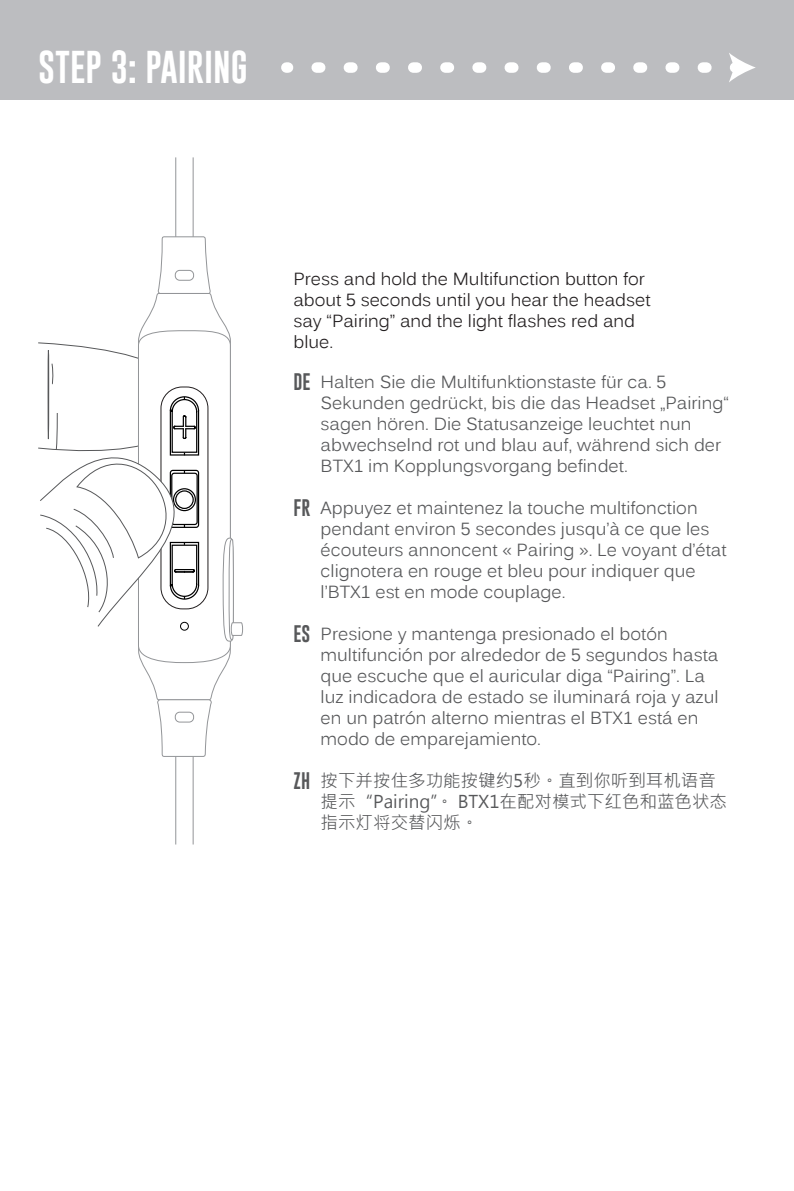
<style>
.page{position:relative;width:794px;height:1191px;background:#fff}
.page>*{position:absolute;margin:0;border:0;box-sizing:border-box;transform-origin:0 0}
.t1{font:33.6px "Gobold";color:#fff}
.t2{font:17.5px/21px "Kalinga";color:#57585a}
.t3{font:17.5px/21px "Kalinga";color:#231f20}
.t4{font:17.5px/21px "Microsoft Jheng Hei";color:#57585a}
.t5{font:17.5px "Gobold";color:#57585a}
</style>
<div class="page">
<div style="left:0;top:0;width:353px;height:99px;background:#bcbdc0"></div>
<div style="left:353px;top:0;width:441px;height:99px;background:#bcbdc0"></div>
<svg style="left:286px;top:62px;width:2px;height:11px"></svg>
<svg style="left:317px;top:62px;width:395px;height:11px"></svg>
<svg style="left:729px;top:53px;width:27px;height:29px"></svg>
<hr style="left:175px;top:157px;width:1px;height:687px;background:#939598">
<hr style="left:192px;top:157px;width:2px;height:687px;background:#939598">
<svg style="left:38px;top:236px;width:205px;height:521px"></svg>
<h1 class="t1" style="left:38px;top:45px;width:211px">STEP 3: PAIRING</h1>
<p class="t3" style="left:293px;top:269px;width:359px">Press and hold the Multifunction button for about 5 seconds until you hear the headset say “Pairing” and the light flashes red and blue.</p>
<p class="t5" style="left:293px;top:370px;width:19px">DE</p>
<p class="t2" style="left:321px;top:373px;width:410px">Halten Sie die Multifunktionstaste für ca. 5<br>Sekunden gedrückt, bis die das Headset „Pairing“ sagen hören. Die Statusanzeige leuchtet nun abwechselnd rot und blau auf, während sich der BTX1 im Kopplungsvorgang befindet.</p>
<p class="t2" style="left:321px;top:499px;width:407px">Appuyez et maintenez la touche multifonction pendant environ 5 secondes jusqu’à ce que les écouteurs annoncent « Pairing ». Le voyant d’état clignotera en rouge et bleu pour indiquer que l’BTX1 est en mode couplage.</p>
<p class="t2" style="left:321px;top:625px;width:399px">Presione y mantenga presionado el botón multifunción por alrededor de 5 segundos hasta que escuche que el auricular diga “Pairing”. La luz indicadora de estado se iluminará roja y azul en un patrón alterno mientras el BTX1 está en modo de emparejamiento.</p>
<p class="t4" style="left:321px;top:770px;width:408px">按下并按住多功能按键约5秒。直到你听到耳机语音提示“Pairing”。 BTX1在配对模式下红色和蓝色状态指示灯将交替闪烁。</p>
<p class="t5" style="left:293px;top:496px;width:18px">FR</p>
<p class="t5" style="left:293px;top:622px;width:18px">ES</p>
<p class="t5" style="left:293px;top:769px;width:18px">ZH</p>
</div>
